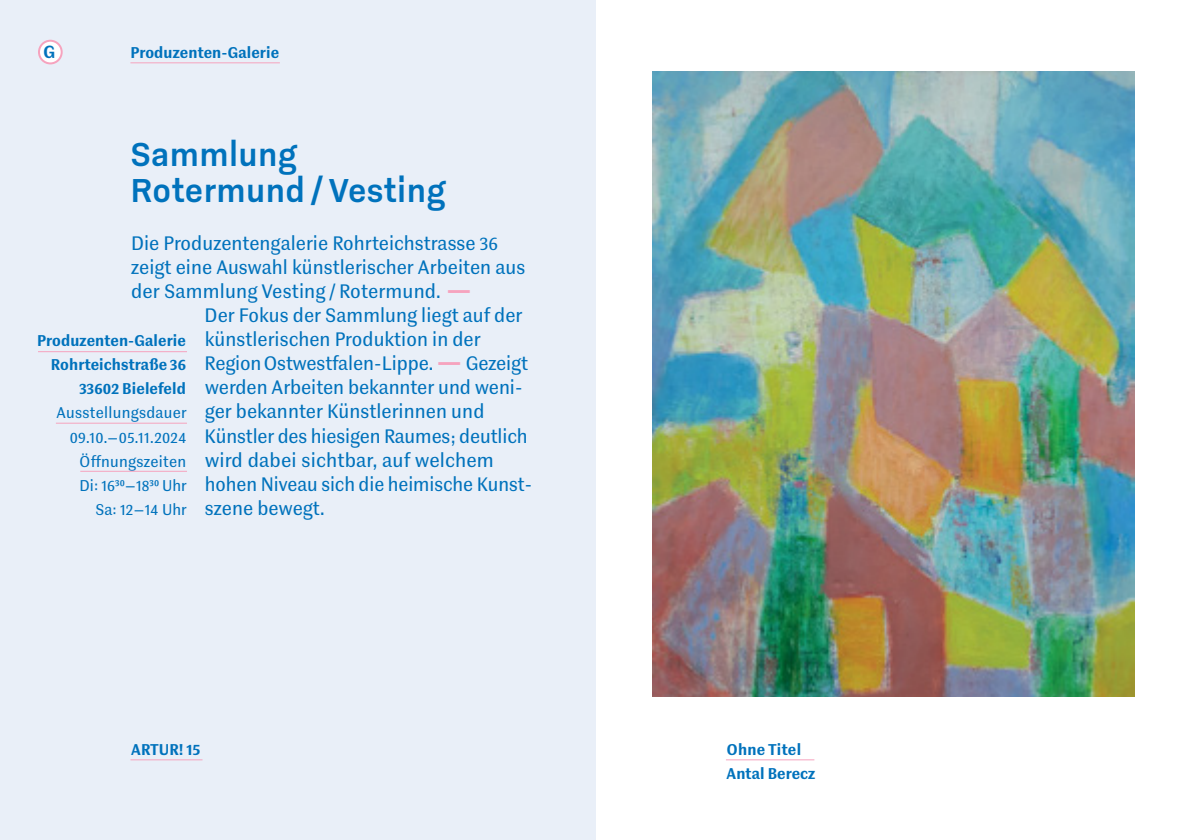
<style>
.page{position:relative;width:1191px;height:840px;background:#fff}
.page>*{position:absolute;margin:0;border:0;box-sizing:border-box;transform-origin:0 0}
.t1{font:500 36px/36px "Godfrey";letter-spacing:.01em;color:#0072bc}
.t2{font:20px/24px "Contemporary Sans";letter-spacing:.005em;color:#0072bc}
.t3{font:700 18px "Contemporary Sans";color:#0072bc}
.t4{font:700 16px/24px "Contemporary Sans";letter-spacing:.01em;color:#0072bc;text-align:right}
.t5{font:16px/24px "Contemporary Sans";letter-spacing:.02em;color:#0072bc;text-align:right}
.s1{font-size:19.4px}
.s2{font-size:40px;color:#f6a3be}
</style>
<div class="page">
<div style="left:0;top:0;width:595px;height:839px;background:#e9eff8"></div>
<hr style="left:130px;top:758px;width:72px;height:1px;background:#f6a3be">
<div style="left:39px;top:41px;width:23px;height:22px;background:#fff;border-radius:50%"></div>
<div style="left:38px;top:40px;width:25px;height:24px;border:2px solid #f6a3be;border-radius:50%"></div>
<hr style="left:726px;top:758px;width:88px;height:1px;background:#f6a3be">
<img style="left:652px;top:71px;width:482px;height:625px">
<hr style="left:130px;top:62px;width:150px;height:1px;background:#f6a3be">
<hr style="left:38px;top:351px;width:149px;height:1px;background:#f6a3be">
<hr style="left:80px;top:470px;width:107px;height:1px;background:#f6a3be">
<hr style="left:56px;top:422px;width:131px;height:1px;background:#f6a3be">
<p class="t3" style="left:44px;top:42px;width:13px">G</p>
<p class="t4" style="left:130px;top:41px;width:150px">Produzenten-Galerie</p>
<h1 class="t1" style="left:130px;top:136px;width:316px">Sammlung<br>Rotermund / Vesting</h1>
<p class="t2" style="left:131px;top:232px;width:396px">Die Produzentengalerie Rohrteichstrasse <span class="s1">36 </span>zeigt eine Auswahl künstlerischer Arbeiten aus der Sammlung Vesting / Rotermund. <span class="s2">—</span></p>
<p class="t2" style="left:205px;top:304px;width:329px">Der Fokus der Sammlung liegt auf der künstlerischen Produktion in der Region Ostwestfalen-Lippe. <span class="s2">—</span>Gezeigt werden Arbeiten bekannter und weni&shy;ger bekannter Künstlerinnen und Künstler des hiesigen Raumes; deutlich wird dabei sichtbar, auf welchem hohen Niveau sich die heimische Kunst&shy;szene bewegt.</p>
<p class="t4" style="left:37px;top:329px;width:150px">Produzenten-Galerie<br>Rohrteichstraße 36<br>33602 Bielefeld</p>
<p class="t5" style="left:57px;top:401px;width:132px">Ausstellungsdauer<br>09.10.—05.11.2024<br>Öffnungszeiten<br>Di: 1630—1830 Uhr<br>Sa: 12—14 Uhr</p>
<p class="t4" style="left:131px;top:737px;width:71px">ARTUR! 15</p>
<p class="t4" style="left:726px;top:737px;width:90px;text-align:left">Ohne Titel<br>Antal Berecz</p>
</div>
